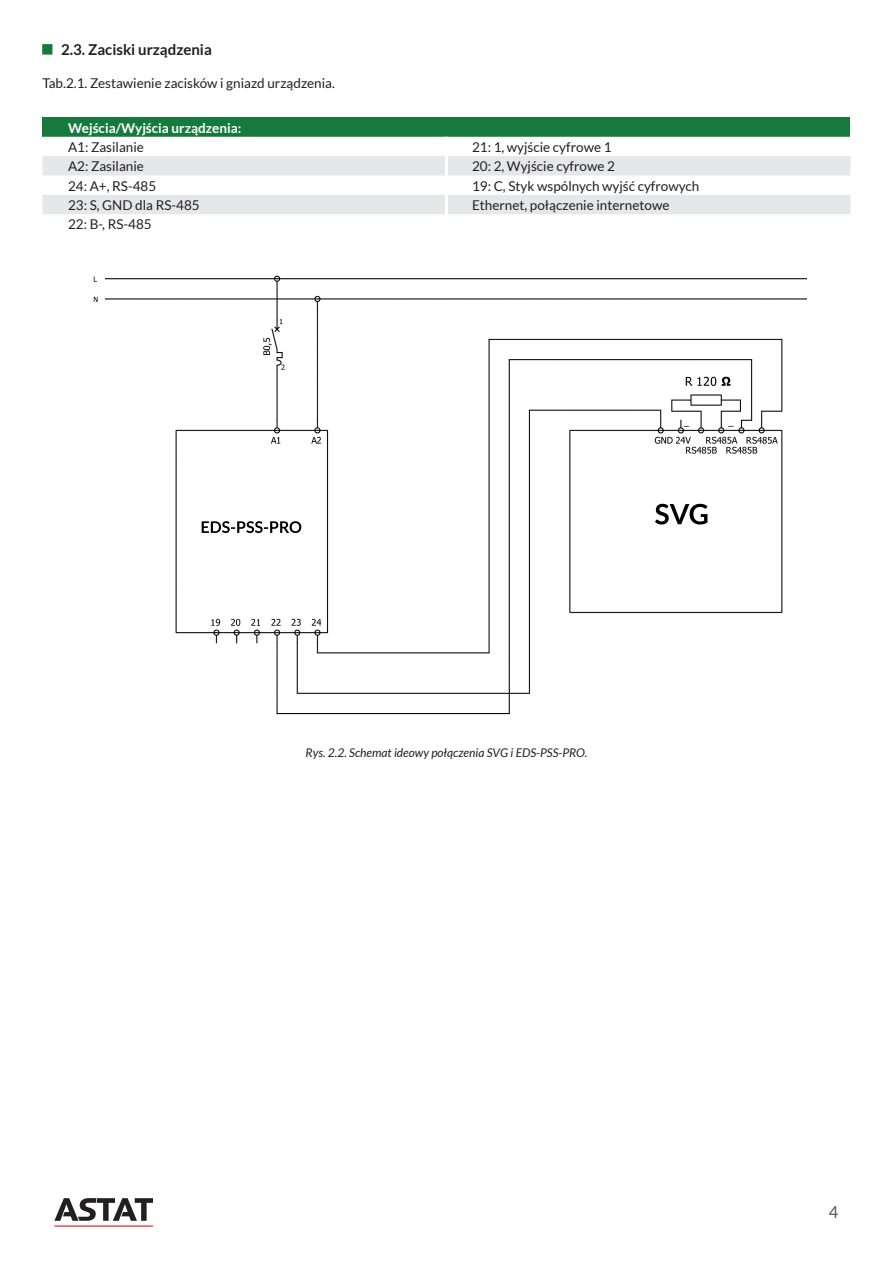
<style>
.page{position:relative;width:893px;height:1263px;background:#fff}
.page>*{position:absolute;margin:0;border:0;box-sizing:border-box;transform-origin:0 0}
.t1{font:16.5px "Lato";color:#57585a}
.t2{font:700 15px "Lato";color:#231f20}
.t3{font:13.5px "Lato";color:#231f20}
.t4{font:700 13.5px "Lato";color:#fff}
.t5{font:italic 12px "Lato";color:#231f20}
</style>
<div class="page">
<svg style="left:54px;top:1198px;width:99px;height:23px"></svg>
<hr style="left:54px;top:1225px;width:99px;height:2px;background:#ee1d23">
<div style="left:43px;top:117px;width:807px;height:20px;background:#177a3d"></div>
<svg style="left:43px;top:156px;width:807px;height:58px;fill:#e6e7e9"></svg>
<hr style="left:445px;top:156px;width:3px;height:19px;background:#fff">
<hr style="left:445px;top:175px;width:3px;height:20px;background:#fff">
<hr style="left:445px;top:195px;width:3px;height:19px;background:#fff">
<div style="left:42px;top:44px;width:10px;height:11px;background:#177a3d"></div>
<img style="left:93px;top:275px;width:713px;height:440px">
<img style="left:191px;top:507px;width:119px;height:39px">
<img style="left:633px;top:494px;width:119px;height:39px">
<p class="t2" style="left:61px;top:41px;width:152px">2.3. Zaciski urządzenia</p>
<p class="t3" style="left:43px;top:75px;width:294px">Tab.2.1. Zestawienie zacisków i gniazd urządzenia.</p>
<p class="t4" style="left:68px;top:120px;width:175px">Wejścia/Wyjścia urządzenia:</p>
<p class="t3" style="left:68px;top:139px;width:77px">A1: Zasilanie</p>
<p class="t3" style="left:472px;top:139px;width:141px">21: 1, wyjście cyfrowe 1</p>
<p class="t3" style="left:68px;top:159px;width:77px">A2: Zasilanie</p>
<p class="t3" style="left:472px;top:159px;width:144px">20: 2, Wyjście cyfrowe 2</p>
<p class="t3" style="left:68px;top:178px;width:90px">24: A+, RS-485</p>
<p class="t3" style="left:472px;top:178px;width:229px">19: C, Styk wspólnych wyjść cyfrowych</p>
<p class="t3" style="left:68px;top:198px;width:133px">23: S, GND dla RS-485</p>
<p class="t3" style="left:472px;top:198px;width:199px">Ethernet, połączenie internetowe</p>
<p class="t3" style="left:68px;top:217px;width:85px">22: B-, RS-485</p>
<p class="t5" style="left:306px;top:746px;width:283px">Rys. 2.2. Schemat ideowy połączenia SVG i EDS-PSS-PRO.</p>
<p class="t1" style="left:829px;top:1203px;width:11px">4</p>
</div>
